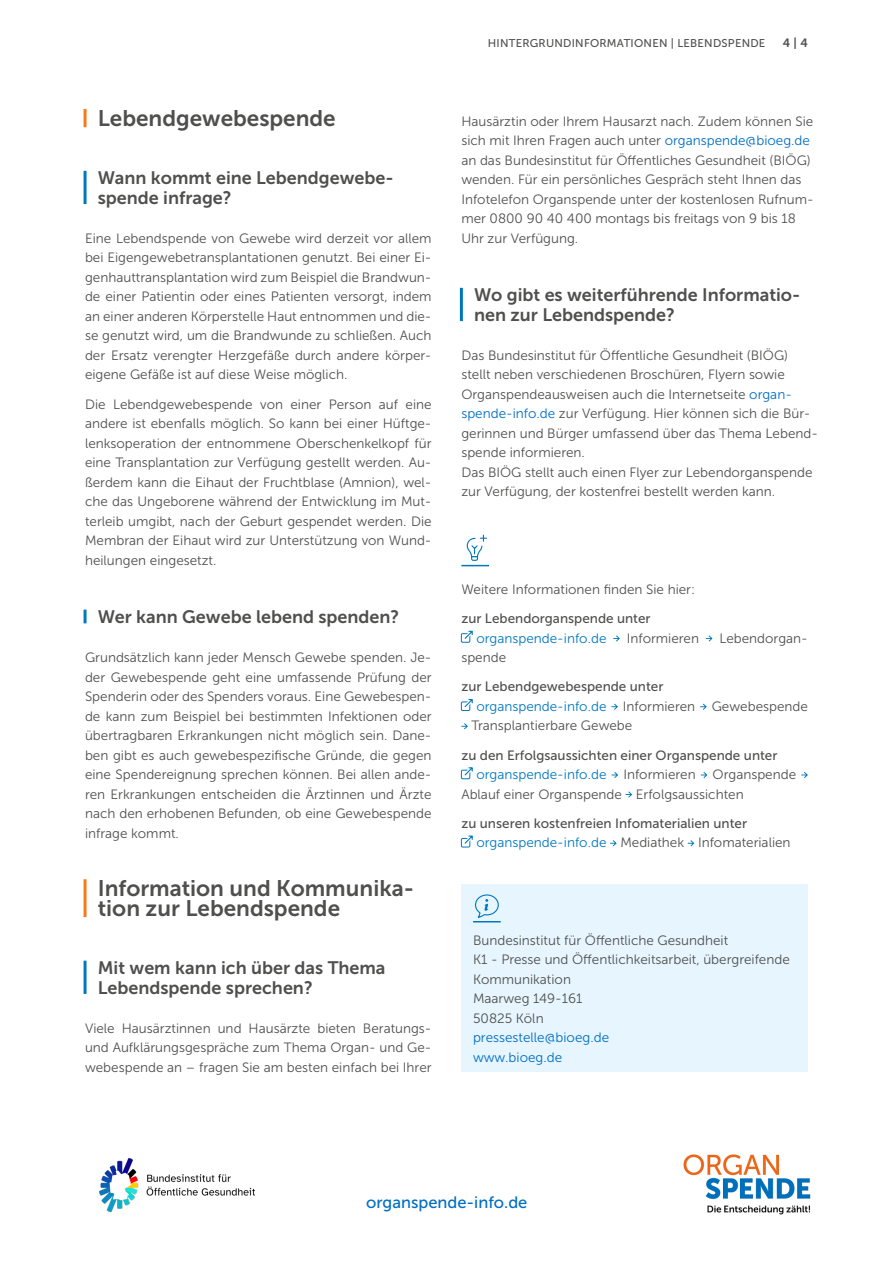
<style>
.page{position:relative;width:893px;height:1263px;background:#fff}
.page>*{position:absolute;margin:0;border:0;box-sizing:border-box;transform-origin:0 0}
.t1{font:22.5px/19.5px "Museo Sans 700";color:#4f4f4e}
.t2{font:18px/19.5px "Museo Sans 700";color:#4f4f4e}
.t3{font:16.5px "Museo Sans 500";color:#0078be}
.t4{font:13.5px/19.5px "Museo Sans 300";color:#4f4f4e}
.t5{font:13.5px "Museo Sans 500";color:#4f4f4e}
.t6{font:13.5px/19.5px "Museo Sans 300";color:#0078be}
.t7{font:13.5px/19.5px "Museo Sans 300";color:#006ec3}
.t8{font:12px "Museo Sans 700";color:#4f4f4e}
.t9{font:11.25px "Museo Sans 500";letter-spacing:.02em;color:#4f4f4e}
.s1{color:#006ec3}
.s2{color:#4f4f4e}
.s3{color:#0078be}
.s4{font-family:"Univers";font-size:12px}
</style>
<div class="page">
<img style="left:683px;top:1154px;width:128px;height:61px">
<img style="left:99px;top:1158px;width:156px;height:55px">
<hr style="left:84px;top:109px;width:3px;height:18px;background:#fa7819">
<hr style="left:84px;top:171px;width:3px;height:33px;background:#0078be">
<svg style="left:84px;top:610px;width:3px;height:13px"></svg>
<hr style="left:84px;top:879px;width:3px;height:38px;background:#fa7819">
<hr style="left:84px;top:961px;width:3px;height:33px;background:#0078be">
<hr style="left:460px;top:288px;width:3px;height:33px;background:#0078be">
<svg style="left:460px;top:630px;width:13px;height:13px"></svg>
<svg style="left:613px;top:635px;width:7px;height:6px"></svg>
<svg style="left:706px;top:635px;width:6px;height:6px"></svg>
<svg style="left:460px;top:699px;width:13px;height:12px"></svg>
<svg style="left:611px;top:704px;width:7px;height:6px"></svg>
<svg style="left:700px;top:704px;width:7px;height:6px"></svg>
<svg style="left:461px;top:723px;width:7px;height:6px"></svg>
<svg style="left:460px;top:767px;width:13px;height:13px"></svg>
<svg style="left:612px;top:772px;width:6px;height:6px"></svg>
<svg style="left:701px;top:772px;width:6px;height:6px"></svg>
<svg style="left:801px;top:772px;width:7px;height:6px"></svg>
<svg style="left:626px;top:791px;width:6px;height:6px"></svg>
<svg style="left:460px;top:835px;width:13px;height:13px"></svg>
<svg style="left:610px;top:840px;width:7px;height:6px"></svg>
<svg style="left:688px;top:840px;width:6px;height:6px"></svg>
<svg style="left:461px;top:535px;width:28px;height:31px"></svg>
<div style="left:461px;top:884px;width:347px;height:188px;background:#e6f5fe"></div>
<svg style="left:473px;top:894px;width:28px;height:28px"></svg>
<h1 class="t1" style="left:98px;top:108px;width:239px">Lebendgewebespende</h1>
<h2 class="t2" style="left:98px;top:168px;width:297px">Wann kommt eine Lebendgewebe&shy;spende infrage?</h2>
<p class="t4" style="left:85px;top:229px;width:348px;text-align:justify">Eine Lebendspende von Gewebe wird derzeit vor allem bei Eigengewebetransplantationen genutzt. Bei einer Ei&shy;genhauttransplantation wird zum Beispiel die Brandwun&shy;de einer Patientin oder eines Patienten versorgt, indem an einer anderen Körperstelle Haut entnommen und die&shy;se genutzt wird, um die Brandwunde zu schließen. Auch der Ersatz verengter Herzgefäße durch andere körper&shy;eigene Gefäße ist auf diese Weise möglich.</p>
<p class="t4" style="left:85px;top:394px;width:348px;text-align:justify">Die Lebendgewebespende von einer Person auf eine andere ist ebenfalls möglich. So kann bei einer Hüftge&shy;lenksoperation der entnommene Oberschenkelkopf für eine Transplantation zur Verfügung gestellt werden. Au&shy;ßerdem kann die Eihaut der Fruchtblase (Amnion), wel&shy;che das Ungeborene während der Entwicklung im Mut&shy;terleib umgibt, nach der Geburt gespendet werden. Die Membran der Eihaut wird zur Unterstützung von Wund&shy;heilungen eingesetzt.</p>
<h2 class="t2" style="left:98px;top:607px;width:303px">Wer kann Gewebe lebend spenden?</h2>
<p class="t4" style="left:85px;top:648px;width:348px;text-align:justify">Grundsätzlich kann jeder Mensch Gewebe spenden. Je&shy;der Gewebespende geht eine umfassende Prüfung der Spenderin oder des Spenders voraus. Eine Gewebespen&shy;de kann zum Beispiel bei bestimmten Infektionen oder übertragbaren Erkrankungen nicht möglich sein. Dane&shy;ben gibt es auch gewebespezifische Gründe, die gegen eine Spendereignung sprechen können. Bei allen ande&shy;ren Erkrankungen entscheiden die Ärztinnen und Ärzte nach den erhobenen Befunden, ob eine Gewebespende infrage kommt.</p>
<h1 class="t1" style="left:98px;top:879px;width:318px">Information und Kommunika&shy;tion zur Lebendspende</h1>
<h2 class="t2" style="left:98px;top:958px;width:289px">Mit wem kann ich über das Thema<br>Lebendspende sprechen?</h2>
<p class="t4" style="left:85px;top:1018px;width:348px;text-align:justify">Viele Hausärztinnen und Hausärzte bieten Beratungs&shy;und Aufklärungsgespräche zum Thema Organ- und Ge&shy;webespende an – fragen Sie am besten einfach bei Ihrer</p>
<p class="t9" style="left:488px;top:37px;width:279px">HINTERGRUNDINFORMATIONEN | LEBENDSPENDE</p>
<p class="t8" style="left:783px;top:36px;width:27px">4 | 4</p>
<p class="t4" style="left:461px;top:111px;width:354px">Hausärztin oder Ihrem Hausarzt nach. Zudem können Sie sich mit Ihren Fragen auch unter <span class="s1">organspende@bioeg.de </span>an das Bundesinstitut für Öffentliches Gesundheit (BIÖG) wenden. Für ein persönliches Gespräch steht Ihnen das Infotelefon Organspende unter der kostenlosen Rufnum&shy;mer 0800 90 40 400 montags bis freitags von 9 bis 18<br>Uhr zur Verfügung.</p>
<p class="t4" style="left:600px;top:112px;width:209px">Hausarzt nach. Zudem können Sie</p>
<p class="t6" style="left:596px;top:131px;width:213px"><span class="s2">auch unter</span> organspende@bzga.de</p>
<p class="t4" style="left:484px;top:150px;width:326px">die Bundeszentrale für gesundheitliche Aufklärung</p>
<p class="t4" style="left:461px;top:170px;width:348px">(BZgA) wend n. Fü ei persönliches Gespräch steht Ih-</p>
<p class="t4" style="left:461px;top:189px;width:348px">nen das Infotelefon Organspende unter der kostenlosen</p>
<p class="t4" style="left:461px;top:209px;width:348px">Rufnummer 08 0 9 40 400 montags bi freitags von 9</p>
<p class="t4" style="left:461px;top:228px;width:157px">bis 18 Uhr zur Verfügung.</p>
<h2 class="t2" style="left:474px;top:285px;width:328px">Wo gibt es weiterführende Informatio&shy;nen zur Lebendspende?</h2>
<p class="t4" style="left:461px;top:346px;width:348px;text-align:justify;text-indent:10px">ie Bundeszentrale für gesundheitliche Aufklärung (BZgA) stellt neben verschiedenen Broschüren, Flyern sowie Organspendeausweisen auch die Internetseite <span class="s3">organspende-info.de</span> zur Verfügung. Hier können sich die Bürgeri nen und Bürger umfassen über das Thema Lebendspende informieren.</p>
<p class="t4" style="left:461px;top:345px;width:358px">Das Bundesinstitut für Öffentliche Gesundheit (BIÖG) stellt neben verschiedenen Broschüren, Flyern sowie Organspendeausweisen auch die Internetseite <span class="s1">organ&shy;spende-info.de</span> zur Verfügung. Hier können sich die Bür&shy;gerinnen und Bürger umfassend über das Thema Lebend&shy;spende informieren.<br>Das BIÖG stellt auch einen Flyer zur Lebendorganspende zur Verfügung, der kostenfrei bestellt werden kann.</p>
<p class="t4" style="left:461px;top:579px;width:235px">Weitere Informationen finden Sie hier:</p>
<p class="t5" style="left:461px;top:611px;width:191px">zur Lebendorganspende unter</p>
<p class="t6" style="left:476px;top:628px;width:132px">organspende-info.de</p>
<p class="t4" style="left:627px;top:628px;width:74px">Informieren</p>
<p class="t4" style="left:719px;top:628px;width:90px">Lebendorgan-</p>
<p class="t4" style="left:461px;top:648px;width:46px">spende</p>
<p class="t5" style="left:461px;top:679px;width:204px">zur Lebendgewebespende unter</p>
<p class="t4" style="left:472px;top:697px;width:338px;text-indent:5px"><span class="s3">organspende-info.de</span> Informieren Gewebespende<br>Transplantierbare Gewebe</p>
<p class="t5" style="left:461px;top:748px;width:318px">zu den Erfolgsaussichten einer Organspende unter</p>
<p class="t6" style="left:476px;top:765px;width:132px">organspende-info.de</p>
<p class="t4" style="left:623px;top:765px;width:74px">Informieren</p>
<p class="t4" style="left:461px;top:765px;width:336px;text-indent:251px">Organspende<br>Ablauf einer Organspende Erfolgsaussichten</p>
<p class="t5" style="left:461px;top:816px;width:287px">zu unseren kostenfreien Infomaterialien unter</p>
<p class="t4" style="left:476px;top:833px;width:316px"><span class="s3">organspende-info.de</span> Mediathek Infomaterialien</p>
<p class="t4" style="left:473px;top:931px;width:318px">Bundesinstitut für Öffentliche Gesundheit<br>K1 - Presse und Öffentlichkeitsarbeit, übergreifende<br>Kommunikation<br>Maarweg 149-161<br>50825 Köln</p>
<p class="t7" style="left:473px;top:1028px;width:138px">pressestelle@bioeg.de www.bioeg.de</p>
<p class="t4" style="left:583px;top:931px;width:178px;text-indent:-64px">zentrale für gesund itliche Aufklärung f</p>
<p class="t6" style="left:517px;top:1028px;width:90px;text-indent:28px"><span class="s4">@</span> zga.de zga.de</p>
<p class="t3" style="left:366px;top:1192px;width:163px">organspende-info.de</p>
</div>
